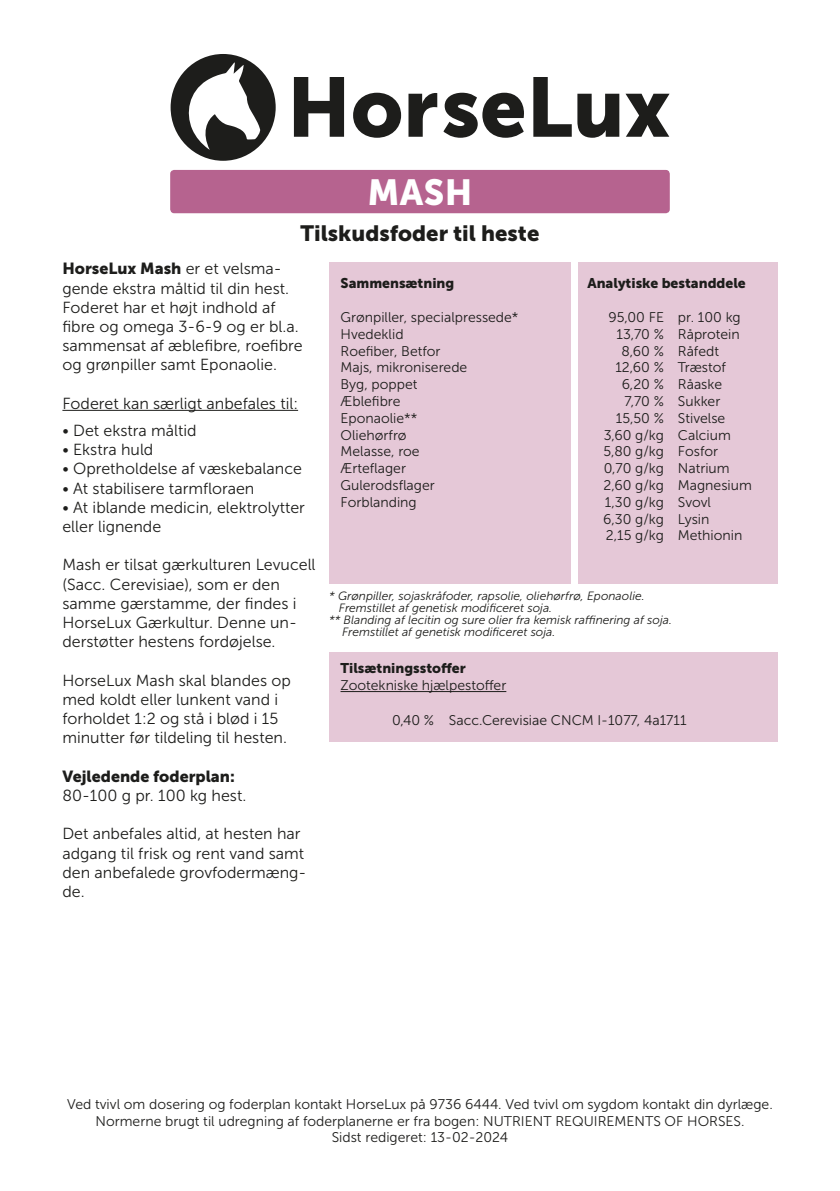
<style>
.page{position:relative;width:840px;height:1191px;background:#fff}
.page>*{position:absolute;margin:0;border:0;box-sizing:border-box;transform-origin:0 0}
.t1{font:36px "Museo Sans 900";color:#fff}
.t2{font:22px "Museo Sans 900";color:#1d1d1b}
.t3{font:16px/19.2px "Museo Sans 300";color:#1d1d1b}
.t4{font:16px "Museo Sans 900";color:#1d1d1b}
.t5{font:14px/16.8px "Museo Sans 300";color:#1d1d1b;text-align:center}
.t6{font:14px "Museo Sans 900";color:#1d1d1b}
.t7{font:italic 12px/12px "Museo Sans 300";color:#1d1d1b}
.s1{font-family:"Museo Sans 900"}
</style>
<div class="page">
<div style="left:170px;top:170px;width:499px;height:43px;background:#b6638f;border-radius:4px"></div>
<svg style="left:294px;top:77px;width:50px;height:60px"></svg>
<svg style="left:353px;top:93px;width:48px;height:45px"></svg>
<svg style="left:408px;top:93px;width:29px;height:44px"></svg>
<svg style="left:443px;top:93px;width:80px;height:45px"></svg>
<svg style="left:533px;top:77px;width:38px;height:60px"></svg>
<svg style="left:577px;top:94px;width:42px;height:44px"></svg>
<svg style="left:625px;top:94px;width:44px;height:43px"></svg>
<svg style="left:170px;top:54px;width:105px;height:107px"></svg>
<hr style="left:62px;top:410px;width:236px;height:1px;background:#1d1d1b">
<div style="left:329px;top:262px;width:241px;height:322px;background:#e5c8d7"></div>
<div style="left:578px;top:262px;width:199px;height:322px;background:#e5c8d7"></div>
<div style="left:329px;top:652px;width:448px;height:90px;background:#e5c8d7"></div>
<hr style="left:340px;top:691px;width:166px;height:1px;background:#1d1d1b">
<p class="t1" style="left:367px;top:172px;width:106px">MASH</p>
<p class="t2" style="left:300px;top:220px;width:240px">Tilskudsfoder til heste</p>
<p class="t6" style="left:340px;top:275px;width:115px">Sammensætning</p>
<p class="t5" style="left:340px;top:309px;width:179px">Grønpiller, specialpressede*</p>
<p class="t5" style="left:340px;top:326px;width:64px">Hvedeklid</p>
<p class="t5" style="left:340px;top:342px;width:101px">Roefiber, Betfor</p>
<p class="t5" style="left:340px;top:359px;width:128px">Majs, mikroniserede</p>
<p class="t5" style="left:340px;top:376px;width:78px">Byg, poppet</p>
<p class="t5" style="left:340px;top:393px;width:62px">Æblefibre</p>
<p class="t5" style="left:340px;top:410px;width:78px">Eponaolie**</p>
<p class="t5" style="left:340px;top:426px;width:68px">Oliehørfrø</p>
<p class="t5" style="left:340px;top:443px;width:81px">Melasse, roe</p>
<p class="t5" style="left:340px;top:460px;width:67px">Ærteflager</p>
<p class="t5" style="left:340px;top:477px;width:96px">Gulerodsflager</p>
<p class="t5" style="left:340px;top:494px;width:78px">Forblanding</p>
<p class="t3" style="left:62px;top:259px;width:241px"><span class="s1">HorseLux Mash</span> er et velsma&shy;gende ekstra måltid til din hest.<br>Foderet har et højt indhold af fibre og omega 3-6-9 og er bl.a. sammensat af æblefibre, roefibre og grønpiller samt Eponaolie.</p>
<p class="t3" style="left:62px;top:394px;width:237px">Foderet kan særligt anbefales til:</p>
<p class="t3" style="left:62px;top:421px;width:136px">• Det ekstra måltid</p>
<p class="t3" style="left:62px;top:440px;width:92px">• Ekstra huld</p>
<p class="t3" style="left:62px;top:459px;width:241px">• Opretholdelse af væskebalance</p>
<p class="t3" style="left:62px;top:478px;width:193px">• At stabilisere tarmfloraen</p>
<p class="t3" style="left:62px;top:498px;width:244px">• At iblande medicin, elektrolytter eller lignende</p>
<p class="t3" style="left:62px;top:555px;width:254px">Mash er tilsat gærkulturen Levucell (Sacc. Cerevisiae), som er den samme gærstamme, der findes i<br>HorseLux Gærkultur. Denne un&shy;derstøtter hestens fordøjelse.</p>
<p class="t3" style="left:62px;top:670px;width:230px">HorseLux Mash skal blandes op med koldt eller lunkent vand i forholdet 1:2 og stå i blød i 15 minutter før tildeling til hesten.</p>
<p class="t4" style="left:62px;top:767px;width:174px">Vejledende foderplan:</p>
<p class="t3" style="left:62px;top:786px;width:185px">80-100 g pr. 100 kg hest.</p>
<p class="t3" style="left:62px;top:824px;width:245px">Det anbefales altid, at hesten har adgang til frisk og rent vand samt den anbefalede grovfodermæng&shy;de.</p>
<p class="t6" style="left:587px;top:275px;width:160px">Analytiske bestanddele</p>
<p class="t5" style="left:608px;top:309px;width:57px">95,00 FE<br>13,70 %</p>
<p class="t5" style="left:621px;top:342px;width:44px">8,60 %</p>
<p class="t5" style="left:615px;top:359px;width:50px">12,60 %</p>
<p class="t5" style="left:621px;top:376px;width:44px">6,20 %</p>
<p class="t5" style="left:624px;top:393px;width:41px">7,70 %</p>
<p class="t5" style="left:615px;top:410px;width:50px">15,50 %</p>
<p class="t5" style="left:603px;top:426px;width:62px">3,60 g/kg</p>
<p class="t5" style="left:603px;top:443px;width:62px">5,80 g/kg</p>
<p class="t5" style="left:603px;top:460px;width:62px">0,70 g/kg</p>
<p class="t5" style="left:603px;top:477px;width:62px">2,60 g/kg</p>
<p class="t5" style="left:604px;top:494px;width:61px">1,30 g/kg</p>
<p class="t5" style="left:603px;top:510px;width:62px">6,30 g/kg</p>
<p class="t5" style="left:605px;top:527px;width:60px">2,15 g/kg</p>
<p class="t5" style="left:677px;top:309px;width:64px">pr. 100 kg</p>
<p class="t5" style="left:677px;top:326px;width:63px">Råprotein</p>
<p class="t5" style="left:677px;top:342px;width:43px">Råfedt</p>
<p class="t5" style="left:677px;top:359px;width:49px">Træstof</p>
<p class="t5" style="left:677px;top:376px;width:46px">Råaske</p>
<p class="t5" style="left:677px;top:393px;width:44px">Sukker</p>
<p class="t5" style="left:677px;top:410px;width:49px">Stivelse</p>
<p class="t5" style="left:677px;top:426px;width:54px">Calcium</p>
<p class="t5" style="left:677px;top:443px;width:42px">Fosfor</p>
<p class="t5" style="left:677px;top:460px;width:53px">Natrium</p>
<p class="t5" style="left:677px;top:477px;width:75px">Magnesium</p>
<p class="t5" style="left:677px;top:494px;width:35px">Svovl</p>
<p class="t5" style="left:677px;top:510px;width:33px">Lysin</p>
<p class="t5" style="left:677px;top:527px;width:66px">Methionin</p>
<p class="t7" style="left:339px;top:590px;width:307px;text-indent:-10px">* Grønpiller, sojaskråfoder, rapsolie, oliehørfrø, Eponaolie.<br>Fremstillet af genetisk modificeret soja.</p>
<p class="t7" style="left:342px;top:614px;width:331px;text-indent:-13px">** Blanding af lecitin og sure olier fra kemisk raffinering af soja.<br>Fremstillet af genetisk modificeret soja.</p>
<p class="t5" style="left:340px;top:660px;width:167px;text-align:left"><span class="s1">Tilsætningsstoffer<br></span>Zootekniske hjælpestoffer</p>
<p class="t5" style="left:392px;top:712px;width:44px">0,40 %</p>
<p class="t5" style="left:448px;top:712px;width:239px">Sacc.Cerevisiae CNCM I-1077, 4a1711</p>
<p class="t5" style="left:67px;top:1095px;width:706px">Ved tvivl om dosering og foderplan kontakt HorseLux på 9736 6444. Ved tvivl om sygdom kontakt din dyrlæge.<br>Normerne brugt til udregning af foderplanerne er fra bogen: NUTRIENT REQUIREMENTS OF HORSES.<br>Sidst redigeret: 13-02-2024</p>
</div>
